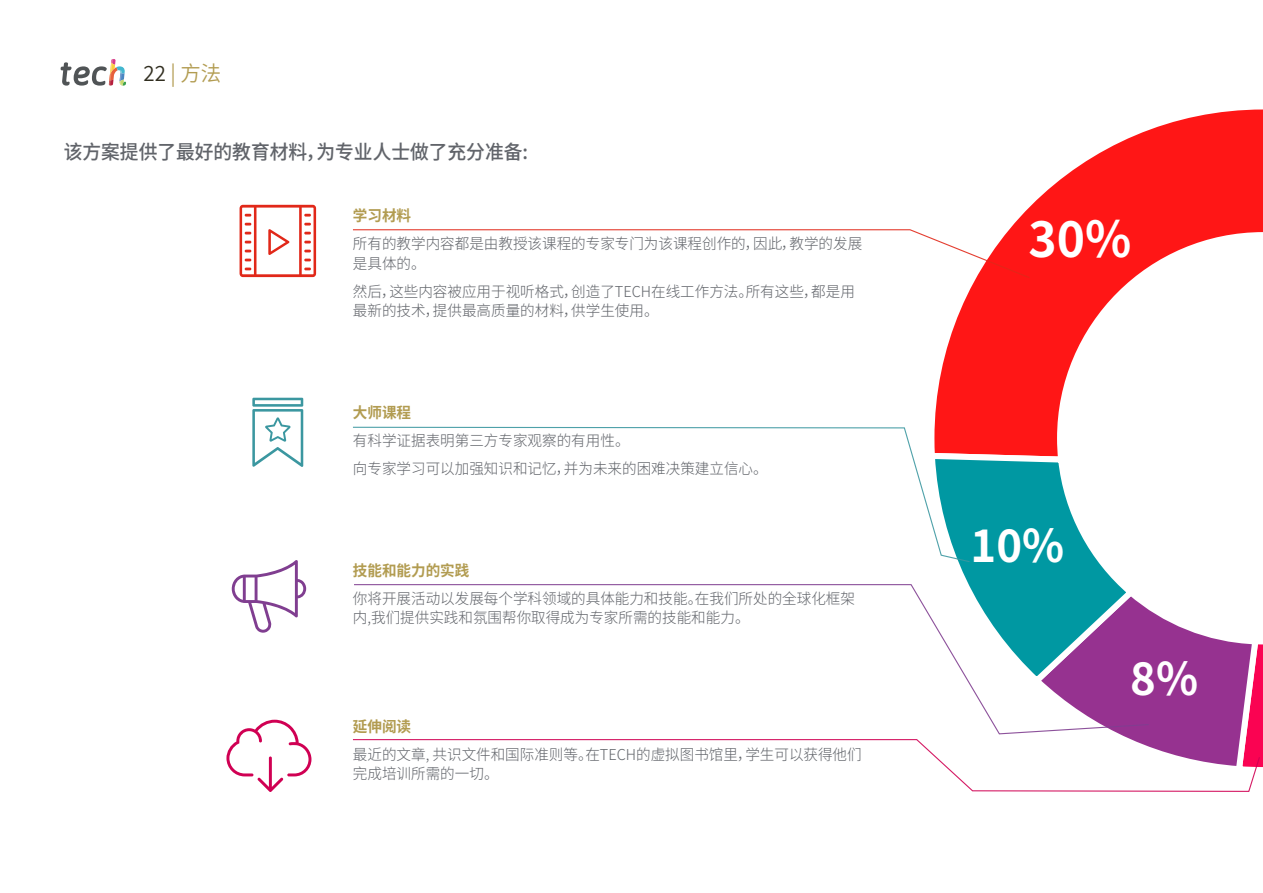
<style>
.page{position:relative;width:1263px;height:893px;background:#fff}
.page>*{position:absolute;margin:0;border:0;box-sizing:border-box;transform-origin:0 0}
.t1{font:700 49.5px "Source Han Sans CN";color:#fff}
.t2{font:700 45px "Source Han Sans CN";color:#fff}
.t3{font:21px "Source Han Sans CN";color:#b29c51}
.t4{font:500 19.5px "Source Han Sans CN";color:#61646a;scale:.96 1}
.t5{font:300 15px/19.5px "Source Han Sans CN";color:#61646a}
.t6{font:700 15px "Source Han Sans CN";color:#b29c51}
.s1{color:#312e20}
</style>
<div class="page">
<svg style="left:934px;top:109px;width:329px;height:341px"></svg>
<svg style="left:1121px;top:610px;width:142px;height:157px"></svg>
<svg style="left:959px;top:450px;width:158px;height:133px"></svg>
<svg style="left:353px;top:229px;width:678px;height:50px"></svg>
<svg style="left:353px;top:426px;width:618px;height:137px"></svg>
<svg style="left:354px;top:583px;width:796px;height:152px"></svg>
<svg style="left:353px;top:738px;width:908px;height:54px"></svg>
<svg style="left:240px;top:205px;width:76px;height:72px"></svg>
<svg style="left:226px;top:720px;width:85px;height:72px"></svg>
<svg style="left:252px;top:398px;width:51px;height:69px"></svg>
<svg style="left:61px;top:59px;width:65px;height:27px"></svg>
<svg style="left:232px;top:560px;width:74px;height:73px"></svg>
<h3 class="t3" style="left:144px;top:61px;width:79px"><span class="s1">22</span> | 方法</h3>
<h3 class="t4" style="left:64px;top:141px;width:485px">该方案提供了最好的教育材料，为专业人士做了充分准备:</h3>
<p class="t6" style="left:353px;top:207px;width:60px">学习材料</p>
<p class="t5" style="left:353px;top:234px;width:511px">所有的教学内容都是由教授该课程的专家专门为该课程创作的，因此，教学的发展是具体的。</p>
<p class="t5" style="left:353px;top:282px;width:503px">然后，这些内容被应用于视听格式，创造了TECH在线工作方法。所有这些，都是用最新的技术，提供最高质量的材料，供学生使用。</p>
<p class="t6" style="left:353px;top:404px;width:60px">大师课程</p>
<p class="t5" style="left:353px;top:426px;width:416px;line-height:28px">有科学证据表明第三方专家观察的有用性。<br>向专家学习可以加强知识和记忆，并为未来的困难决策建立信心。</p>
<p class="t6" style="left:353px;top:562px;width:118px">技能和能力的实践</p>
<p class="t5" style="left:353px;top:589px;width:503px">你将开展活动以发展每个学科领域的具体能力和技能。在我们所处的全球化框架内,我们提供实践和氛围帮你取得成为专家所需的技能和能力。</p>
<p class="t6" style="left:353px;top:718px;width:60px">延伸阅读</p>
<p class="t5" style="left:353px;top:745px;width:510px">最近的文章, 共识文件和国际准则等。在TECH的虚拟图书馆里，学生可以获得他们完成培训所需的一切。</p>
<h1 class="t1" style="left:1028px;top:211px;width:104px">30%</h1>
<h2 class="t2" style="left:971px;top:520px;width:95px">10%</h2>
<h2 class="t2" style="left:1130px;top:653px;width:69px">8%</h2>
</div>
